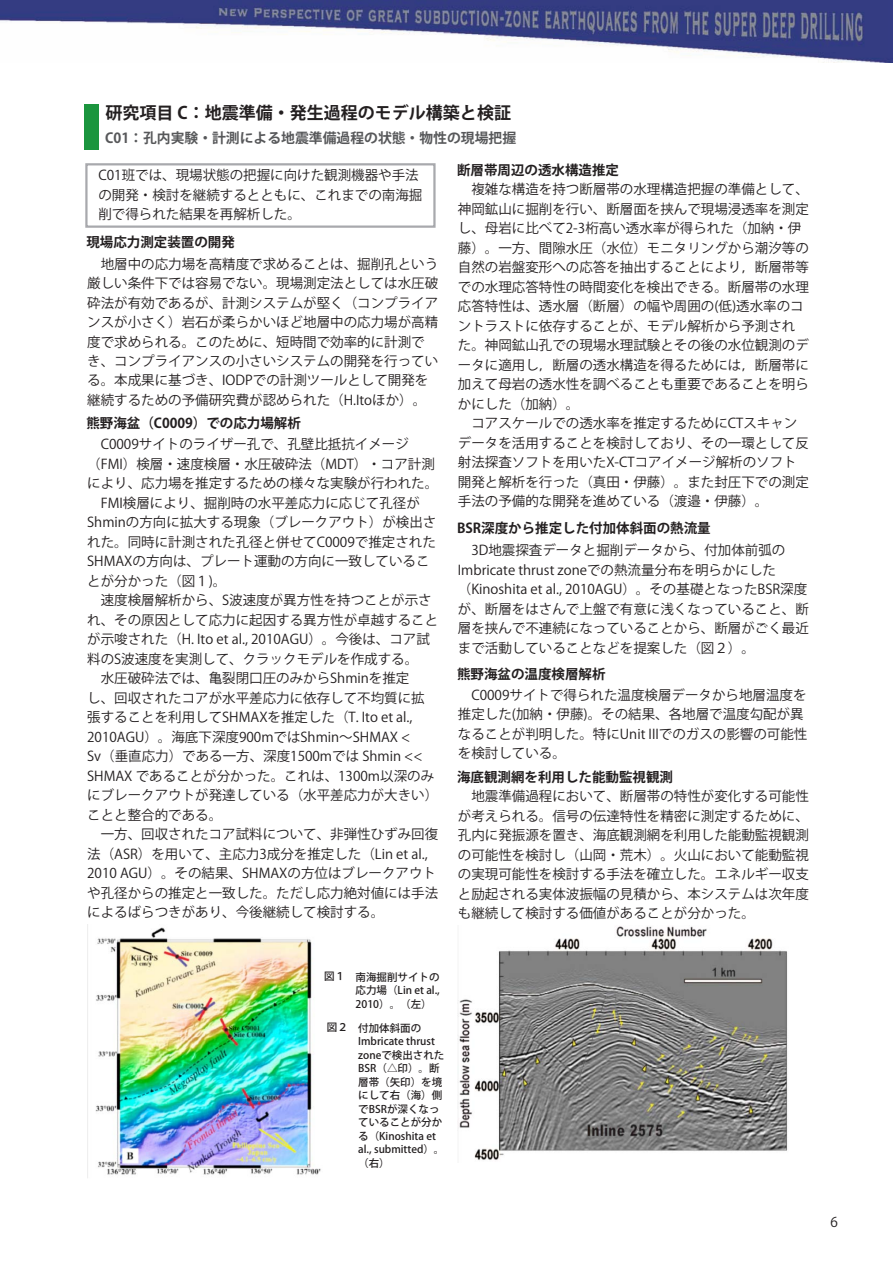
<style>
.page{position:relative;width:893px;height:1263px;background:#fff}
.page>*{position:absolute;margin:0;border:0;box-sizing:border-box;transform-origin:0 0}
.t1{font:700 16.95px "Koz Go Std";color:#231f20}
.t2{font:700 13.8px "Koz Go Std";color:#57585a}
.t3{font:13.5px/19.5px "Koz Go Pro";color:#231f20}
.t4{font:700 13.5px "Koz Go Pro";color:#231f20}
.t5{font:500 10.5px/13.5px "Koz Go Pro";color:#231f20;text-align:justify}
</style>
<div class="page">
<img style="left:0;top:0;width:893px;height:62px">
<img style="left:87px;top:924px;width:234px;height:254px">
<img style="left:457px;top:926px;width:331px;height:234px">
<div style="left:85px;top:163px;width:351px;height:65px;border:2px solid #a8a9ad"></div>
<div style="left:85px;top:104px;width:14px;height:46px;background:#1b953e"></div>
<p class="t1" style="left:105px;top:102px;width:407px">研究項目 C：地震準備・発生過程のモデル構築と検証</p>
<p class="t2" style="left:105px;top:129px;width:413px">C01：孔内実験・計測による地震準備過程の状態・物性の現場把握</p>
<p class="t3" style="left:98px;top:166px;width:325px">C01班では、現場状態の把握に向けた観測機器や手法の開発・検討を継続するとともに、これまでの南海掘削で得られた結果を再解析した。</p>
<p class="t4" style="left:86px;top:234px;width:150px">現場応力測定装置の開発</p>
<p class="t3" style="left:87px;top:254px;width:352px">　地層中の応力場を高精度で求めることは、掘削孔という厳しい条件下では容易でない。現場測定法としては水圧破砕法が有効であるが、計測システムが堅く（コンプライアンスが小さく）岩石が柔らかいほど地層中の応力場が高精度で求められる。このために、短時間で効率的に計測でき、コンプライアンスの小さいシステムの開発を行っている。本成果に基づき、IODPでの計測ツールとして開発を継続するための予備研究費が認められた（H.Itoほか）。</p>
<p class="t4" style="left:86px;top:415px;width:216px">熊野海盆（C0009）での応力場解析</p>
<p class="t3" style="left:87px;top:435px;width:352px">　C0009サイトのライザー孔で、孔壁比抵抗イメージ（FMI）検層・速度検層・水圧破砕法（MDT）・コア計測により、応力場を推定するための様々な実験が行われた。　FMI検層により、掘削時の水平差応力に応じて孔径が<br>Shminの方向に拡大する現象（ブレークアウト）が検出された。同時に計測された孔径と併せてC0009で推定された<br>SHMAXの方向は、プレート運動の方向に一致していることが分かった（図１)。<br>　速度検層解析から、S波速度が異方性を持つことが示され、その原因として応力に起因する異方性が卓越することが示唆された（H. Ito et al., 2010AGU）。今後は、コア試料のS波速度を実測して、クラックモデルを作成する。<br>　水圧破砕法では、亀裂閉口圧のみからShminを推定<br>し、回収されたコアが水平差応力に依存して不均質に拡張することを利用してSHMAXを推定した（T. Ito et al.,<br>2010AGU）。海底下深度900mではShmin〜SHMAX &lt;<br>Sv（垂直応力）である一方、深度1500mでは Shmin &lt;&lt;<br>SHMAX であることが分かった。これは、1300m以深のみにブレークアウトが発達している（水平差応力が大きい）ことと整合的である。<br>　一方、回収されたコア試料について、非弾性ひずみ回復法（ASR）を用いて、主応力3成分を推定した（Lin et al.,<br>2010 AGU）。その結果、SHMAXの方位はブレークアウトや孔径からの推定と一致した。ただし応力絶対値には手法によるばらつきがあり、今後継続して検討する。</p>
<p class="t4" style="left:457px;top:161px;width:163px">断層帯周辺の透水構造推定</p>
<p class="t3" style="left:458px;top:180px;width:352px">　複雑な構造を持つ断層帯の水理構造把握の準備として、神岡鉱山に掘削を行い、断層面を挟んで現場浸透率を測定し、母岩に比べて2-3桁高い透水率が得られた（加納・伊藤）。一方、間隙水圧（水位）モニタリングから潮汐等の自然の岩盤変形への応答を抽出することにより，断層帯等での水理応答特性の時間変化を検出できる。断層帯の水理応答特性は、透水層（断層）の幅や周囲の(低)透水率のコントラストに依存することが、モデル解析から予測された。神岡鉱山孔での現場水理試験とその後の水位観測のデータに適用し，断層の透水構造を得るためには，断層帯に加えて母岩の透水性を調べることも重要であることを明らかにした（加納）。<br>　コアスケールでの透水率を推定するためにCTスキャンデータを活用することを検討しており、その一環として反射法探査ソフトを用いたX-CTコアイメージ解析のソフト開発と解析を行った（真田・伊藤）。また封圧下での測定手法の予備的な開発を進めている（渡邉・伊藤）。</p>
<p class="t3" style="left:458px;top:541px;width:352px">　3D地震探査データと掘削データから、付加体前弧のImbricate thrust zoneでの熱流量分布を明らかにした（Kinoshita et al., 2010AGU）。その基礎となったBSR深度が、断層をはさんで上盤で有意に浅くなっていること、断層を挟んで不連続になっていることから、断層がごく最近まで活動していることなどを提案した（図２）。</p>
<p class="t3" style="left:458px;top:685px;width:351px">　C0009サイトで得られた温度検層データから地層温度を推定した(加納・伊藤)。その結果、各地層で温度勾配が異なることが判明した。特にUnit IIIでのガスの影響の可能性を検討している。</p>
<p class="t3" style="left:458px;top:787px;width:352px;text-align:justify">　地震準備過程において、断層帯の特性が変化する可能性が考えられる。信号の伝達特性を精密に測定するために、孔内に発振源を置き、海底観測網を利用した能動監視観測の可能性を検討し（山岡・荒木）。火山において能動監視の実現可能性を検討する手法を確立した。エネルギー収支と励起される実体波振幅の見積から、本システムは次年度も継続して検討する価値があることが分かった。</p>
<p class="t4" style="left:457px;top:519px;width:255px">BSR深度から推定した付加体斜面の熱流量</p>
<p class="t4" style="left:457px;top:666px;width:150px">熊野海盆の温度検層解析</p>
<p class="t4" style="left:457px;top:768px;width:217px">海底観測網を利用した能動監視観測</p>
<p class="t5" style="left:324px;top:970px;width:22px">図１</p>
<p class="t5" style="left:327px;top:1021px;width:22px">図２</p>
<p class="t5" style="left:356px;top:970px;width:86px">南海掘削サイトの応力場（Lin et al., 2010）。（左）</p>
<p class="t5" style="left:358px;top:1022px;width:88px;text-align:left">付加体斜面の<br>Imbricate thrust zoneで検出された<br>BSR（△印）。断層帯（矢印）を境にして右（海）側でBSRが深くなっていることが分かる（Kinoshita et al., submitted）。（右）</p>
<p class="t3" style="left:830px;top:1213px;width:9px">6</p>
</div>
